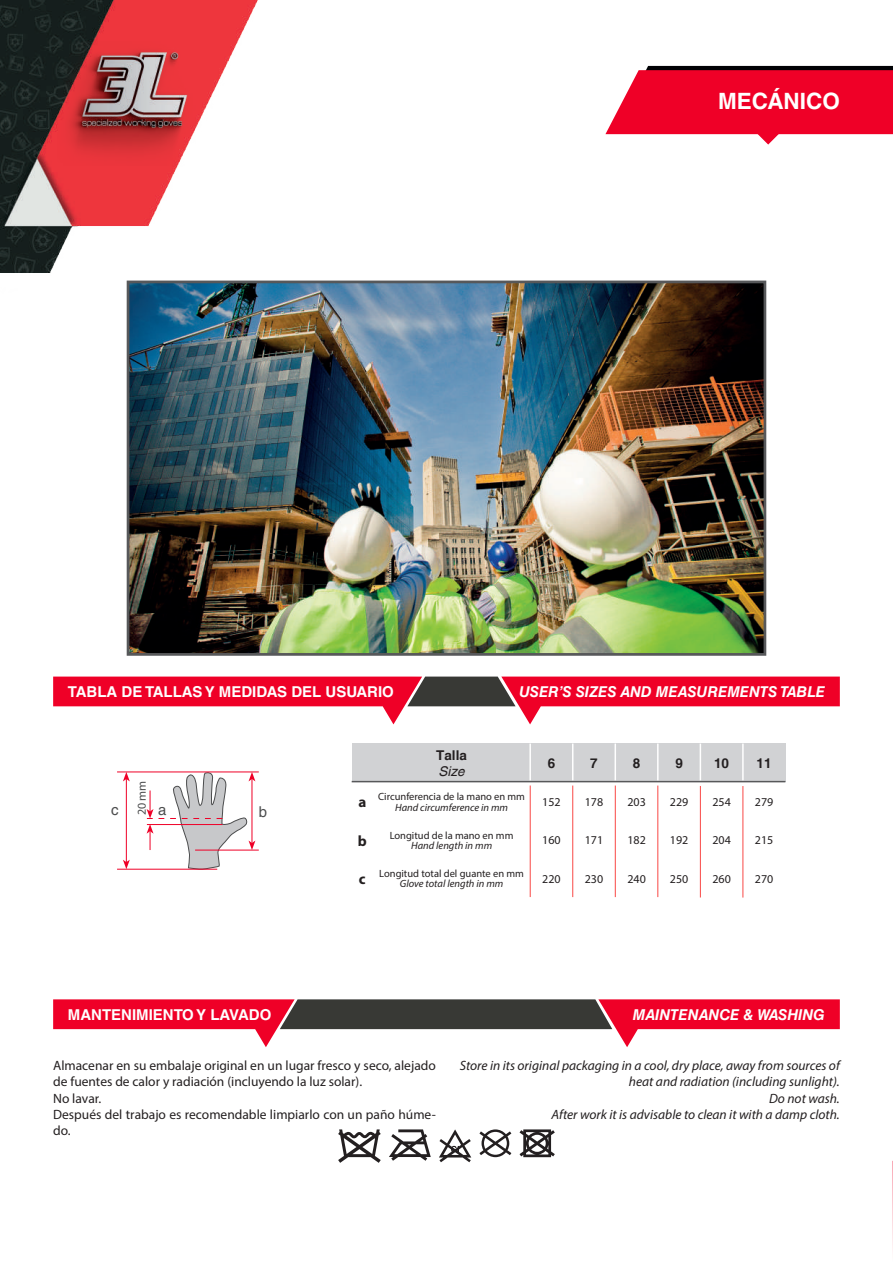
<style>
.page{position:relative;width:893px;height:1263px;background:#fff}
.page>*{position:absolute;margin:0;border:0;box-sizing:border-box;transform-origin:0 0}
.t1{font:700 22.5px "Helvetica LT Std";color:#fff}
.t2{font:700 15px "Helvetica LT Std";color:#fff}
.t3{font:italic 700 15px "Helvetica LT Std";color:#fff}
.t4{font:15px "Helvetica LT Std";color:#4b4c4d}
.t5{font:700 15px "Myriad Pro";color:#231f20}
.t6{font:13.5px/16.2px "Myriad Pro";color:#231f20}
.t7{font:italic 13.5px/16.2px "Myriad Pro";color:#231f20;text-align:right}
.t8{font:700 13.5px "Helvetica cyr";color:#231f20}
.t9{font:italic 13.5px "Helvetica cyr";color:#231f20}
.t10{font:12px "Myriad Pro";color:#231f20}
.t11{font:12px "Myriad Pro";color:#4b4c4d}
.t12{font:10.5px "Myriad Pro";color:#231f20}
.t13{font:italic 10.5px "Myriad Pro";color:#231f20}
</style>
<div class="page">
<img style="left:0;top:0;width:893px;height:1251px">
<img style="left:57px;top:41px;width:139px;height:124px">
<svg style="left:53px;top:676px;width:787px;height:48px"></svg>
<svg style="left:605px;top:66px;width:288px;height:80px"></svg>
<svg style="left:53px;top:999px;width:787px;height:48px"></svg>
<svg style="left:439px;top:1129px;width:32px;height:33px"></svg>
<svg style="left:338px;top:1129px;width:43px;height:34px"></svg>
<svg style="left:479px;top:1129px;width:32px;height:28px"></svg>
<svg style="left:389px;top:1129px;width:42px;height:32px"></svg>
<svg style="left:519px;top:1129px;width:36px;height:28px"></svg>
<img style="left:131px;top:285px;width:631px;height:367px">
<div style="left:127px;top:281px;width:639px;height:375px;border:3px solid #57585a"></div>
<h1 class="t1" style="left:718px;top:87px;width:123px">MECÁNICO</h1>
<p class="t2" style="left:68px;top:682px;width:328px">TABLA DE TALLAS Y MEDIDAS DEL USUARIO</p>
<p class="t3" style="left:519px;top:682px;width:307px">USER’S SIZES AND MEASUREMENTS TABLE</p>
<p class="t4" style="left:111px;top:801px;width:9px">c</p>
<p class="t11" style="left:134px;top:815px;width:36px;rotate:-90deg">20 mm</p>
<p class="t4" style="left:158px;top:801px;width:10px">a</p>
<p class="t4" style="left:259px;top:803px;width:10px">b</p>
<p class="t8" style="left:436px;top:748px;width:32px">Talla</p>
<p class="t9" style="left:438px;top:764px;width:28px">Size</p>
<p class="t8" style="left:548px;top:756px;width:9px">6</p>
<p class="t8" style="left:590px;top:756px;width:9px">7</p>
<p class="t8" style="left:633px;top:756px;width:9px">8</p>
<p class="t8" style="left:675px;top:756px;width:9px">9</p>
<p class="t8" style="left:714px;top:756px;width:17px">10</p>
<p class="t8" style="left:757px;top:756px;width:17px">11</p>
<p class="t5" style="left:358px;top:792px;width:9px">a</p>
<p class="t12" style="left:378px;top:790px;width:148px">Circunferencia de la mano en mm</p>
<p class="t13" style="left:395px;top:801px;width:114px">Hand circumference in mm</p>
<p class="t10" style="left:542px;top:795px;width:20px">152</p>
<p class="t10" style="left:585px;top:795px;width:20px">178</p>
<p class="t10" style="left:627px;top:795px;width:20px">203</p>
<p class="t10" style="left:670px;top:795px;width:20px">229</p>
<p class="t10" style="left:712px;top:795px;width:20px">254</p>
<p class="t10" style="left:755px;top:795px;width:20px">279</p>
<p class="t5" style="left:358px;top:831px;width:10px">b</p>
<p class="t12" style="left:390px;top:829px;width:125px">Longitud de la mano en mm</p>
<p class="t13" style="left:411px;top:839px;width:83px">Hand length in mm</p>
<p class="t10" style="left:542px;top:833px;width:20px">160</p>
<p class="t10" style="left:585px;top:833px;width:20px">171</p>
<p class="t10" style="left:627px;top:833px;width:20px">182</p>
<p class="t10" style="left:670px;top:833px;width:20px">192</p>
<p class="t10" style="left:712px;top:833px;width:20px">204</p>
<p class="t10" style="left:755px;top:833px;width:20px">215</p>
<p class="t5" style="left:359px;top:869px;width:8px">c</p>
<p class="t12" style="left:379px;top:867px;width:146px">Longitud total del guante en mm</p>
<p class="t13" style="left:400px;top:877px;width:105px">Glove total length in mm</p>
<p class="t10" style="left:542px;top:871px;width:20px">220</p>
<p class="t10" style="left:585px;top:871px;width:20px">230</p>
<p class="t10" style="left:627px;top:871px;width:20px">240</p>
<p class="t10" style="left:670px;top:871px;width:20px">250</p>
<p class="t10" style="left:712px;top:871px;width:20px">260</p>
<p class="t10" style="left:755px;top:871px;width:20px">270</p>
<p class="t2" style="left:68px;top:1005px;width:205px">MANTENIMIENTO Y LAVADO</p>
<p class="t3" style="left:633px;top:1005px;width:194px">MAINTENANCE &amp; WASHING</p>
<p class="t6" style="left:53px;top:1057px;width:384px">Almacenar en su embalaje original en un lugar fresco y seco, alejado de fuentes de calor y radiación (incluyendo la luz solar).<br>No lavar.<br>Después del trabajo es recomendable limpiarlo con un paño húme&shy;do.</p>
<p class="t7" style="left:460px;top:1057px;width:382px">Store in its original packaging in a cool, dry place, away from sources of heat and radiation (including sunlight).<br>Do not wash.<br>After work it is advisable to clean it with a damp cloth.</p>
</div>
